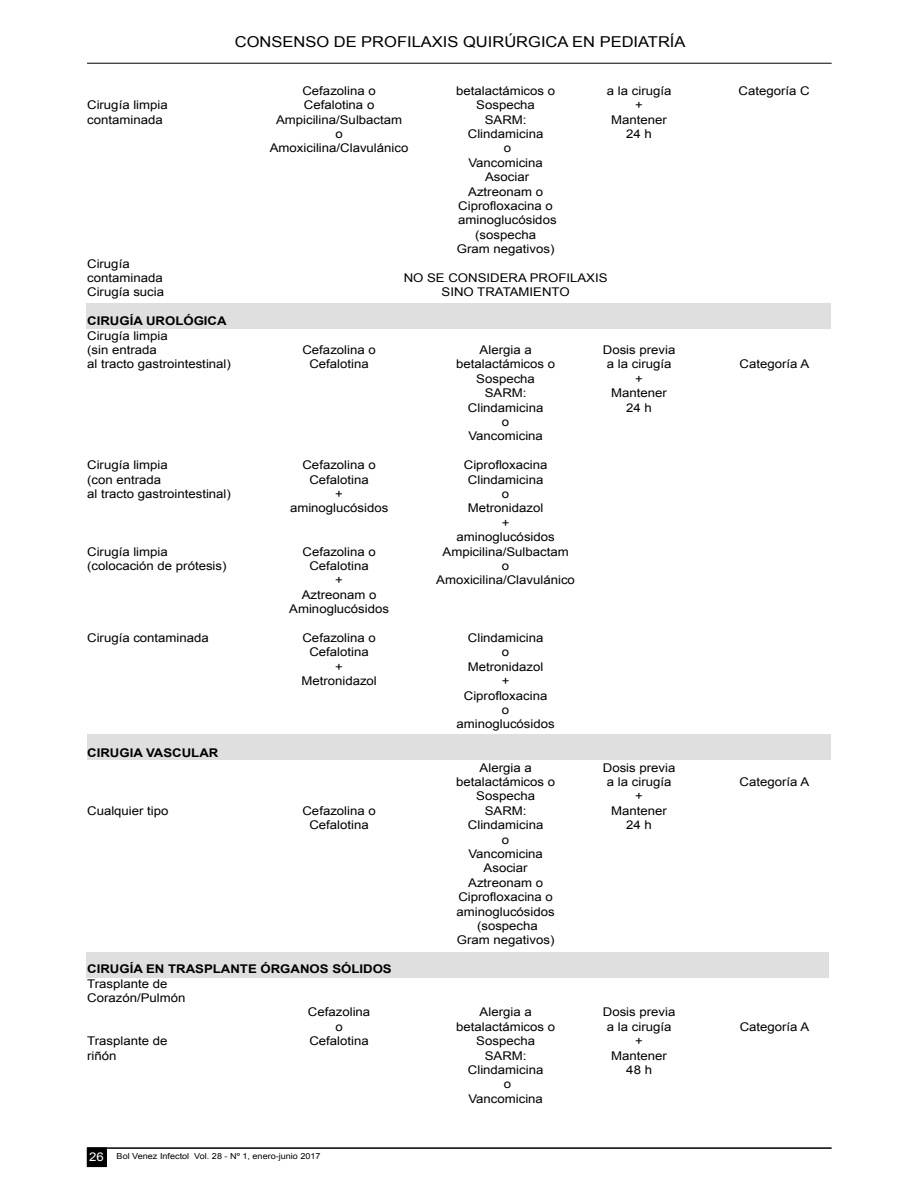
<style>
.page{position:relative;width:918px;height:1188px;background:#fff}
.page>*{position:absolute;margin:0;border:0;box-sizing:border-box;transform-origin:0 0}
.t1{font:15px "Arial";color:#000;scale:1.1 1}
.t2{font:12px/14.4px "Arial";color:#000;text-align:center;scale:1.1 1}
.t3{font:700 12px "Arial";color:#000;scale:1.1 1}
.t4{font:8.25px "Arial";color:#000;scale:1.1 1}
.s1{font-size:12px;color:#fff}
</style>
<div class="page">
<div style="left:87px;top:1148px;width:19px;height:19px;background:#000"></div>
<hr style="left:87px;top:1147px;width:745px;height:2px;background:#000">
<hr style="left:87px;top:63px;width:745px;height:1px;background:#000">
<div style="left:87px;top:952px;width:742px;height:26px;background:#dfdfdf"></div>
<div style="left:87px;top:735px;width:744px;height:25px;background:#dfdfdf"></div>
<div style="left:87px;top:303px;width:744px;height:26px;background:#dfdfdf"></div>
<p class="t1" style="left:235px;top:32px;width:411px">CONSENSO DE PROFILAXIS QUIRÚRGICA EN PEDIATRÍA</p>
<p class="t2" style="left:302px;top:84px;width:68px">Cefazolina o</p>
<p class="t2" style="left:456px;top:84px;width:92px">betalactámicos o</p>
<p class="t2" style="left:607px;top:84px;width:60px">a la cirugía</p>
<p class="t2" style="left:739px;top:84px;width:66px">Categoría C</p>
<p class="t2" style="left:87px;top:98px;width:75px">Cirugía limpia</p>
<p class="t2" style="left:304px;top:98px;width:66px">Cefalotina o</p>
<p class="t2" style="left:476px;top:98px;width:55px">Sospecha</p>
<p class="t2" style="left:635px;top:98px;width:9px">+</p>
<p class="t2" style="left:87px;top:112px;width:70px">contaminada</p>
<p class="t2" style="left:276px;top:112px;width:116px">Ampicilina/Sulbactam</p>
<p class="t2" style="left:485px;top:112px;width:40px">SARM:</p>
<p class="t2" style="left:611px;top:112px;width:52px">Mantener</p>
<p class="t2" style="left:335px;top:127px;width:8px">o</p>
<p class="t2" style="left:468px;top:127px;width:70px">Clindamicina</p>
<p class="t2" style="left:626px;top:127px;width:25px">24 h</p>
<p class="t2" style="left:270px;top:141px;width:128px">Amoxicilina/Clavulánico</p>
<p class="t2" style="left:457px;top:141px;width:92px">o<br>Vancomicina<br>Asociar<br>Aztreonam o<br>Ciprofloxacina o aminoglucósidos (sospecha<br>Gram negativos)</p>
<p class="t2" style="left:87px;top:256px;width:70px;text-align:left">Cirugía contaminada</p>
<p class="t2" style="left:404px;top:271px;width:187px">NO SE CONSIDERA PROFILAXIS</p>
<p class="t2" style="left:87px;top:285px;width:72px">Cirugía sucia</p>
<p class="t2" style="left:442px;top:285px;width:118px">SINO TRATAMIENTO</p>
<p class="t3" style="left:87px;top:313px;width:128px">CIRUGÍA UROLÓGICA</p>
<p class="t2" style="left:87px;top:328px;width:75px;text-align:left">Cirugía limpia (sin entrada</p>
<p class="t2" style="left:302px;top:343px;width:68px">Cefazolina o</p>
<p class="t2" style="left:480px;top:343px;width:49px">Alergia a</p>
<p class="t2" style="left:603px;top:343px;width:68px">Dosis previa</p>
<p class="t2" style="left:87px;top:357px;width:132px">al tracto gastrointestinal)</p>
<p class="t2" style="left:309px;top:357px;width:56px">Cefalotina</p>
<p class="t2" style="left:456px;top:357px;width:92px">betalactámicos o</p>
<p class="t2" style="left:607px;top:357px;width:60px">a la cirugía</p>
<p class="t2" style="left:740px;top:357px;width:65px">Categoría A</p>
<p class="t2" style="left:476px;top:372px;width:55px">Sospecha</p>
<p class="t2" style="left:635px;top:372px;width:9px">+</p>
<p class="t2" style="left:485px;top:386px;width:40px">SARM:</p>
<p class="t2" style="left:611px;top:386px;width:52px">Mantener</p>
<p class="t2" style="left:468px;top:400px;width:70px">Clindamicina</p>
<p class="t2" style="left:626px;top:400px;width:25px">24 h</p>
<p class="t2" style="left:468px;top:415px;width:69px">o<br>Vancomicina</p>
<p class="t2" style="left:87px;top:458px;width:75px">Cirugía limpia</p>
<p class="t2" style="left:302px;top:458px;width:68px">Cefazolina o</p>
<p class="t2" style="left:464px;top:458px;width:78px">Ciprofloxacina</p>
<p class="t2" style="left:87px;top:472px;width:69px">(con entrada</p>
<p class="t2" style="left:309px;top:472px;width:56px">Cefalotina</p>
<p class="t2" style="left:468px;top:472px;width:70px">Clindamicina</p>
<p class="t2" style="left:87px;top:487px;width:132px">al tracto gastrointestinal)</p>
<p class="t2" style="left:335px;top:487px;width:9px">+</p>
<p class="t2" style="left:502px;top:487px;width:8px">o</p>
<p class="t2" style="left:290px;top:501px;width:91px">aminoglucósidos</p>
<p class="t2" style="left:457px;top:501px;width:91px">Metronidazol<br>+ aminoglucósidos</p>
<p class="t2" style="left:87px;top:544px;width:75px">Cirugía limpia</p>
<p class="t2" style="left:302px;top:544px;width:68px">Cefazolina o</p>
<p class="t2" style="left:443px;top:544px;width:116px">Ampicilina/Sulbactam</p>
<p class="t2" style="left:87px;top:559px;width:128px">(colocación de prótesis)</p>
<p class="t2" style="left:309px;top:559px;width:56px">Cefalotina</p>
<p class="t2" style="left:502px;top:559px;width:8px">o</p>
<p class="t2" style="left:335px;top:573px;width:9px">+</p>
<p class="t2" style="left:436px;top:573px;width:128px">Amoxicilina/Clavulánico</p>
<p class="t2" style="left:289px;top:588px;width:92px">Aztreonam o<br>Aminoglucósidos</p>
<p class="t2" style="left:87px;top:631px;width:112px">Cirugía contaminada</p>
<p class="t2" style="left:302px;top:631px;width:68px">Cefazolina o</p>
<p class="t2" style="left:468px;top:631px;width:70px">Clindamicina</p>
<p class="t2" style="left:309px;top:645px;width:56px">Cefalotina</p>
<p class="t2" style="left:502px;top:645px;width:8px">o</p>
<p class="t2" style="left:335px;top:660px;width:9px">+</p>
<p class="t2" style="left:468px;top:660px;width:70px">Metronidazol</p>
<p class="t2" style="left:301px;top:674px;width:70px">Metronidazol</p>
<p class="t2" style="left:456px;top:674px;width:91px">+<br>Ciprofloxacina<br>o aminoglucósidos</p>
<p class="t3" style="left:87px;top:745px;width:121px">CIRUGIA VASCULAR</p>
<p class="t2" style="left:480px;top:760px;width:49px">Alergia a</p>
<p class="t2" style="left:603px;top:760px;width:68px">Dosis previa</p>
<p class="t2" style="left:456px;top:775px;width:92px">betalactámicos o</p>
<p class="t2" style="left:607px;top:775px;width:60px">a la cirugía</p>
<p class="t2" style="left:740px;top:775px;width:65px">Categoría A</p>
<p class="t2" style="left:476px;top:789px;width:55px">Sospecha</p>
<p class="t2" style="left:635px;top:789px;width:9px">+</p>
<p class="t2" style="left:87px;top:804px;width:76px">Cualquier tipo</p>
<p class="t2" style="left:302px;top:804px;width:68px">Cefazolina o</p>
<p class="t2" style="left:485px;top:804px;width:40px">SARM:</p>
<p class="t2" style="left:611px;top:804px;width:52px">Mantener</p>
<p class="t2" style="left:309px;top:818px;width:56px">Cefalotina</p>
<p class="t2" style="left:468px;top:818px;width:70px">Clindamicina</p>
<p class="t2" style="left:626px;top:818px;width:25px">24 h</p>
<p class="t2" style="left:456px;top:832px;width:91px">o<br>Vancomicina<br>Asociar<br>Aztreonam o<br>Ciprofloxacina o aminoglucósidos (sospecha<br>Gram negativos)</p>
<p class="t3" style="left:87px;top:961px;width:278px">CIRUGÍA EN TRASPLANTE ÓRGANOS SÓLIDOS</p>
<p class="t2" style="left:87px;top:976px;width:91px;text-align:left">Trasplante de<br>Corazón/Pulmón</p>
<p class="t2" style="left:308px;top:1005px;width:58px">Cefazolina</p>
<p class="t2" style="left:480px;top:1005px;width:49px">Alergia a</p>
<p class="t2" style="left:603px;top:1005px;width:68px">Dosis previa</p>
<p class="t2" style="left:335px;top:1020px;width:8px">o</p>
<p class="t2" style="left:456px;top:1020px;width:92px">betalactámicos o</p>
<p class="t2" style="left:607px;top:1020px;width:60px">a la cirugía</p>
<p class="t2" style="left:740px;top:1020px;width:65px">Categoría A</p>
<p class="t2" style="left:87px;top:1034px;width:74px">Trasplante de</p>
<p class="t2" style="left:309px;top:1034px;width:56px">Cefalotina</p>
<p class="t2" style="left:476px;top:1034px;width:55px">Sospecha</p>
<p class="t2" style="left:635px;top:1034px;width:9px">+</p>
<p class="t2" style="left:87px;top:1048px;width:28px">riñón</p>
<p class="t2" style="left:485px;top:1048px;width:40px">SARM:</p>
<p class="t2" style="left:611px;top:1048px;width:52px">Mantener</p>
<p class="t2" style="left:468px;top:1063px;width:70px">Clindamicina</p>
<p class="t2" style="left:626px;top:1063px;width:25px">48 h</p>
<p class="t2" style="left:468px;top:1077px;width:69px">o<br>Vancomicina</p>
<p class="t4" style="left:89px;top:1151px;width:212px"><span class="s1">26</span> Bol Venez Infectol Vol. 28 - Nº 1, enero-junio 2017</p>
</div>
